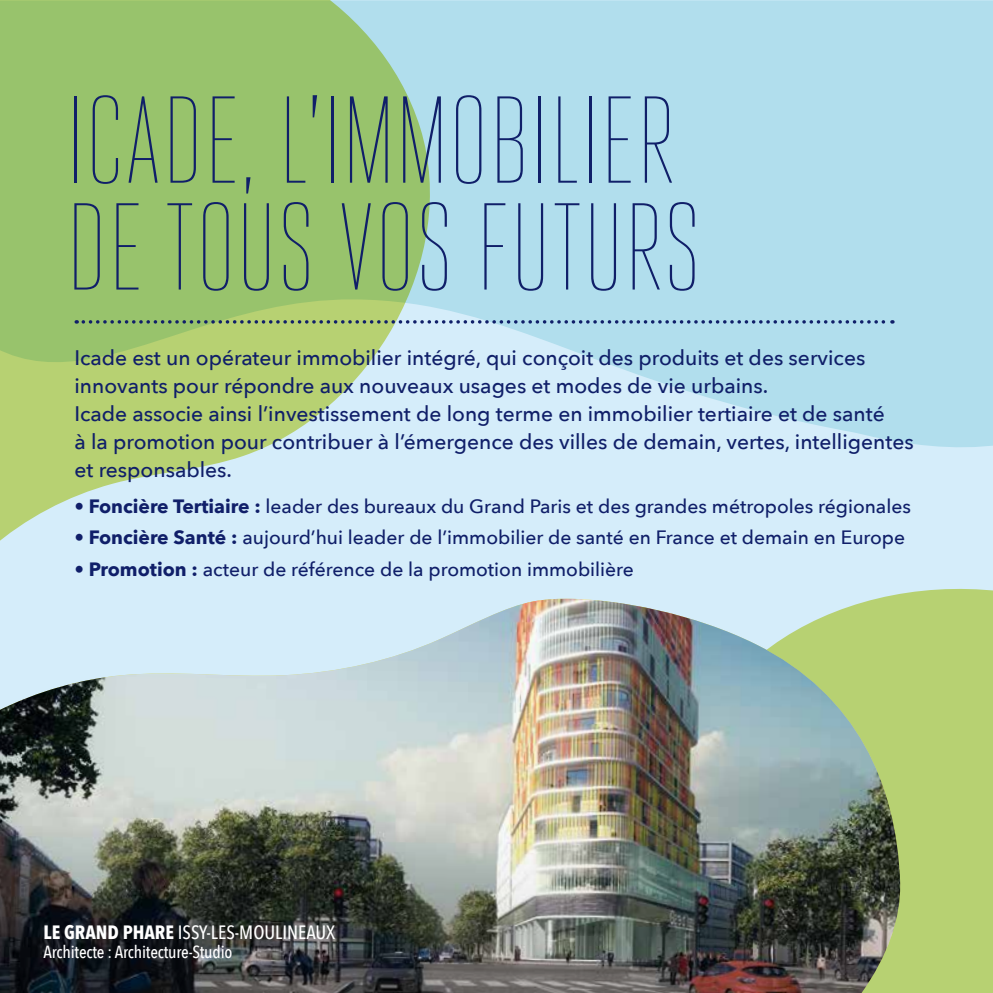
<style>
.page{position:relative;width:993px;height:993px;background:#fff}
.page>*{position:absolute;margin:0;border:0;box-sizing:border-box;transform-origin:0 0}
.t1{font:100 123.2px/106.8px "Heroic Condensed";color:#101f69}
.t2{font:500 21px/28px "Avenir Next";color:#101f69}
.t3{font:500 19.25px "Avenir Next";color:#101f69}
.t4{font:500 19.25px "Avenir Next Condensed";color:#fff}
.t5{font:500 17.5px "Avenir Next Condensed";letter-spacing:-.01em;color:#fff}
.s1{font-weight:700}
</style>
<div class="page">
<div style="left:0;top:0;width:992px;height:992px;background:#d5edfa"></div>
<svg style="left:431px;top:0;width:561px;height:447px;background:#b5dfee"></svg>
<svg style="left:0;top:0;width:431px;height:541px;fill:#98c36c"></svg>
<div style="left:901px;top:588px;width:91px;height:404px;background:#b7d172"></div>
<svg style="left:83px;top:320px;width:809px;height:3px;background:#73909d"></svg>
<img style="left:0;top:598px;width:901px;height:394px">
<h1 class="t1" style="left:66px;top:87px;width:637px">ICADE, L’IMMOBILIER<br>DE TOUS VOS FUTURS</h1>
<p class="t2" style="left:74px;top:343px;width:840px">Icade est un opérateur immobilier intégré, qui conçoit des produits et des services innovants pour répondre aux nouveaux usages et modes de vie urbains.<br>Icade associe ainsi l’investissement de long terme en immobilier tertiaire et de santé<br>à la promotion pour contribuer à l’émergence des villes de demain, vertes, intelligentes et responsables.</p>
<p class="t3" style="left:74px;top:490px;width:837px"><span class="s1">• Foncière Tertiaire :</span> leader des bureaux du Grand Paris et des grandes métropoles régionales</p>
<p class="t3" style="left:74px;top:521px;width:832px"><span class="s1">• Foncière Santé :</span> aujourd’hui leader de l’immobilier de santé en France et demain en Europe</p>
<p class="t3" style="left:74px;top:552px;width:560px"><span class="s1">• Promotion :</span> acteur de référence de la promotion immobilière</p>
<p class="t4" style="left:43px;top:919px;width:293px"><span class="s1">LE GRAND PHARE</span> ISSY-LES-MOULINEAUX</p>
<p class="t5" style="left:43px;top:940px;width:190px">Architecte : Architecture-Studio</p>
</div>
